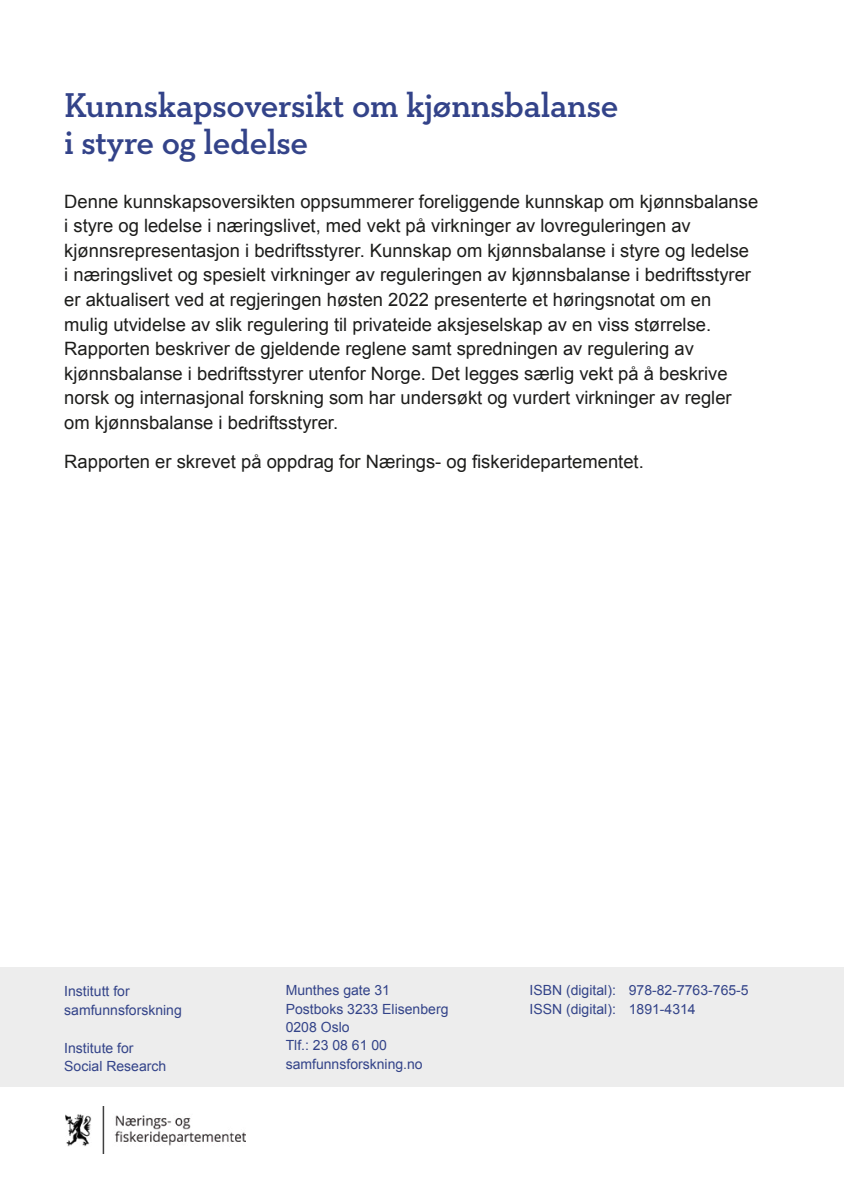
<style>
.page{position:relative;width:844px;height:1191px;background:#fff}
.page>*{position:absolute;margin:0;border:0;box-sizing:border-box;transform-origin:0 0}
.Bakside_Tittel{font:600 35px/36.8px "Neutraface Slab Text";letter-spacing:-.01em;color:#334389}
.Baksidetekst{font:18.38px/24.5px "Arial";color:#1d1d1b}
.t1{font:14px/18.4px "Arial";color:#334389}
</style>
<div class="page">
<div style="left:0;top:966px;width:843px;height:120px;background:#ededed"></div>
<img style="left:65px;top:1106px;width:181px;height:47px">
<h1 class="Bakside_Tittel" style="left:64px;top:86px;width:555px">Kunnskapsoversikt om kjønnsbalanse i styre og ledelse</h1>
<p class="Baksidetekst" style="left:64px;top:189px;width:695px">Denne kunnskapsoversikten oppsummerer foreliggende kunnskap om kjønnsbalanse i styre og ledelse i næringslivet, med vekt på virkninger av lovreguleringen av kjønnsrepresentasjon i bedriftsstyrer. Kunnskap om kjønnsbalanse i styre og ledelse<br>i næringslivet og spesielt virkninger av reguleringen av kjønnsbalanse i bedriftsstyrer er aktualisert ved at regjeringen høsten 2022 presenterte et høringsnotat om en mulig utvidelse av slik regulering til privateide aksjeselskap av en viss størrelse.<br>Rapporten beskriver de gjeldende reglene samt spredningen av regulering av kjønnsbalanse i bedriftsstyrer utenfor Norge. Det legges særlig vekt på å beskrive norsk og internasjonal forskning som har undersøkt og vurdert virkninger av regler om kjønnsbalanse i bedriftsstyrer.</p>
<p class="Baksidetekst" style="left:64px;top:449px;width:581px">Rapporten er skrevet på oppdrag for Nærings- og fiskeridepartementet.</p>
<p class="t1" style="left:64px;top:982px;width:119px">Institutt for samfunnsforskning</p>
<p class="t1" style="left:64px;top:1039px;width:103px">Institute for<br>Social -Research</p>
<p class="t1" style="left:285px;top:981px;width:106px">Munthes gate 31</p>
<p class="t1" style="left:285px;top:999px;width:164px">Postboks 3233 Elisenberg</p>
<p class="t1" style="left:285px;top:1018px;width:65px">0208 Oslo</p>
<p class="t1" style="left:285px;top:1036px;width:103px">Tlf. : 23 08 61 00</p>
<p class="t1" style="left:285px;top:1054px;width:138px">samfunnsforskning. no</p>
<p class="t1" style="left:529px;top:981px;width:221px">ISBN (digital): 978-82-7763-765-5</p>
<p class="t1" style="left:529px;top:999px;width:168px">ISSN (digital): 1891-4314</p>
</div>
